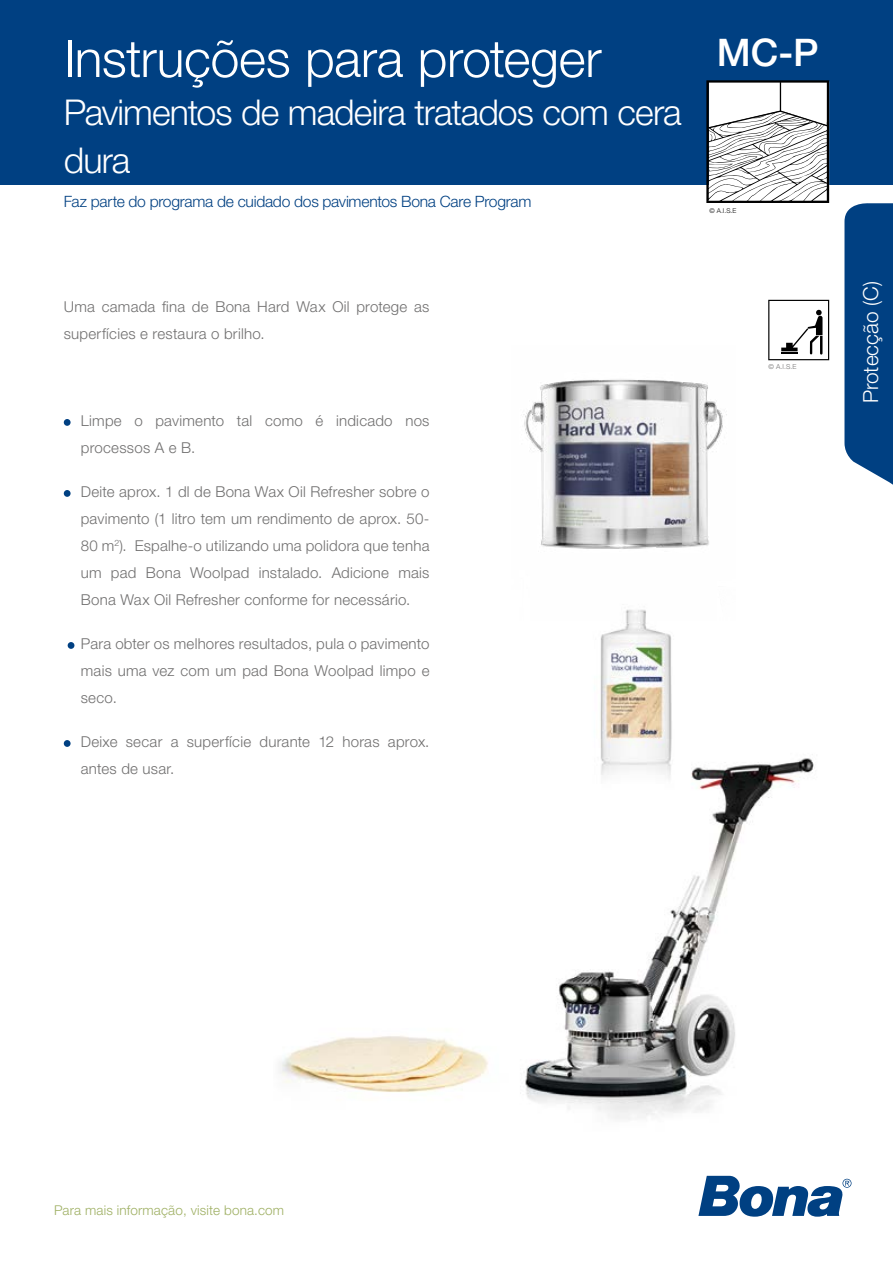
<style>
.page{position:relative;width:893px;height:1263px;background:#fff}
.page>*{position:absolute;margin:0;border:0;box-sizing:border-box;transform-origin:0 0}
.t1{font:300 51.75px "Helvetica Neue";letter-spacing:-.01em;color:#fff}
.t2{font:500 38.1px "Helvetica Neue";color:#fff}
.t3{font:300 35.55px/48px "Helvetica Neue";letter-spacing:-.025em;color:#fff}
.t4{font:300 20.85px "Helvetica Neue";color:#fff}
.t5{font:300 15.6px "Helvetica Neue";letter-spacing:-.015em;color:#004082}
.t6{font:300 15px/27px "Helvetica Neue";letter-spacing:.015em;color:#706f6f}
.t7{font:300 13.5px "Helvetica Neue";letter-spacing:.01em;color:#9fb064}
.t8{font:300 6.9px "Helvetica Neue";color:#706f6f}
.t9{font:300 6.6px "Helvetica Neue";color:#000}
</style>
<div class="page">
<img style="left:280px;top:1036px;width:208px;height:57px">
<img style="left:525px;top:758px;width:290px;height:362px">
<img style="left:557px;top:621px;width:124px;height:190px">
<img style="left:523px;top:379px;width:204px;height:242px">
<div style="left:64px;top:419px;width:7px;height:7px;background:#004082;border-radius:50%"></div>
<div style="left:64px;top:490px;width:7px;height:7px;background:#004082;border-radius:50%"></div>
<div style="left:68px;top:642px;width:6px;height:7px;background:#004082;border-radius:50%"></div>
<div style="left:64px;top:740px;width:7px;height:7px;background:#004082;border-radius:50%"></div>
<div style="left:0;top:0;width:893px;height:184px;background:#004082"></div>
<svg style="left:698px;top:1176px;width:153px;height:41px"></svg>
<svg style="left:706px;top:80px;width:123px;height:123px;background:#d1d2d3"></svg>
<svg style="left:844px;top:203px;width:49px;height:282px;background:#114d8a"></svg>
<svg style="left:768px;top:300px;width:61px;height:60px"></svg>
<h1 class="t1" style="left:64px;top:27px;width:539px">Instruções para proteger</h1>
<h3 class="t3" style="left:64px;top:88px;width:619px">Pavimentos de madeira tratados com cera dura</h3>
<p class="t5" style="left:64px;top:192px;width:469px">Faz parte do programa de cuidado dos pavimentos Bona Care Program</p>
<h2 class="t2" style="left:717px;top:30px;width:103px">MC-P</h2>
<p class="t9" style="left:709px;top:206px;width:28px">© A.I.S.E</p>
<p class="t6" style="left:64px;top:292px;width:367px">Uma camada fina de Bona Hard Wax Oil protege as superfícies e restaura o brilho.</p>
<p class="t6" style="left:81px;top:407px;width:350px">Limpe o pavimento tal como é indicado nos processos A e B.</p>
<p class="t6" style="left:81px;top:478px;width:350px;text-align:justify">Deite aprox. 1 dl de Bona Wax Oil Refresher sobre o pavimento (1 litro tem um rendimento de aprox. 50- 80 m<sup>2</sup>). Espalhe-o utilizando uma polidora que tenha um pad Bona Woolpad instalado. Adicione mais Bona Wax Oil Refresher conforme for necessário.</p>
<p class="t6" style="left:81px;top:630px;width:350px;text-align:justify">Para obter os melhores resultados, pula o pavimento mais uma vez com um pad Bona Woolpad limpo e seco.</p>
<p class="t6" style="left:81px;top:728px;width:350px">Deixe secar a superfície durante 12 horas aprox. antes de usar.</p>
<p class="t8" style="left:769px;top:363px;width:29px">© A.I.S.E</p>
<h3 class="t4" style="left:858px;top:403px;width:124px;rotate:-90deg">Protecção (C)</h3>
<p class="t7" style="left:54px;top:1201px;width:232px">Para mais informação, visite bona.com</p>
</div>
